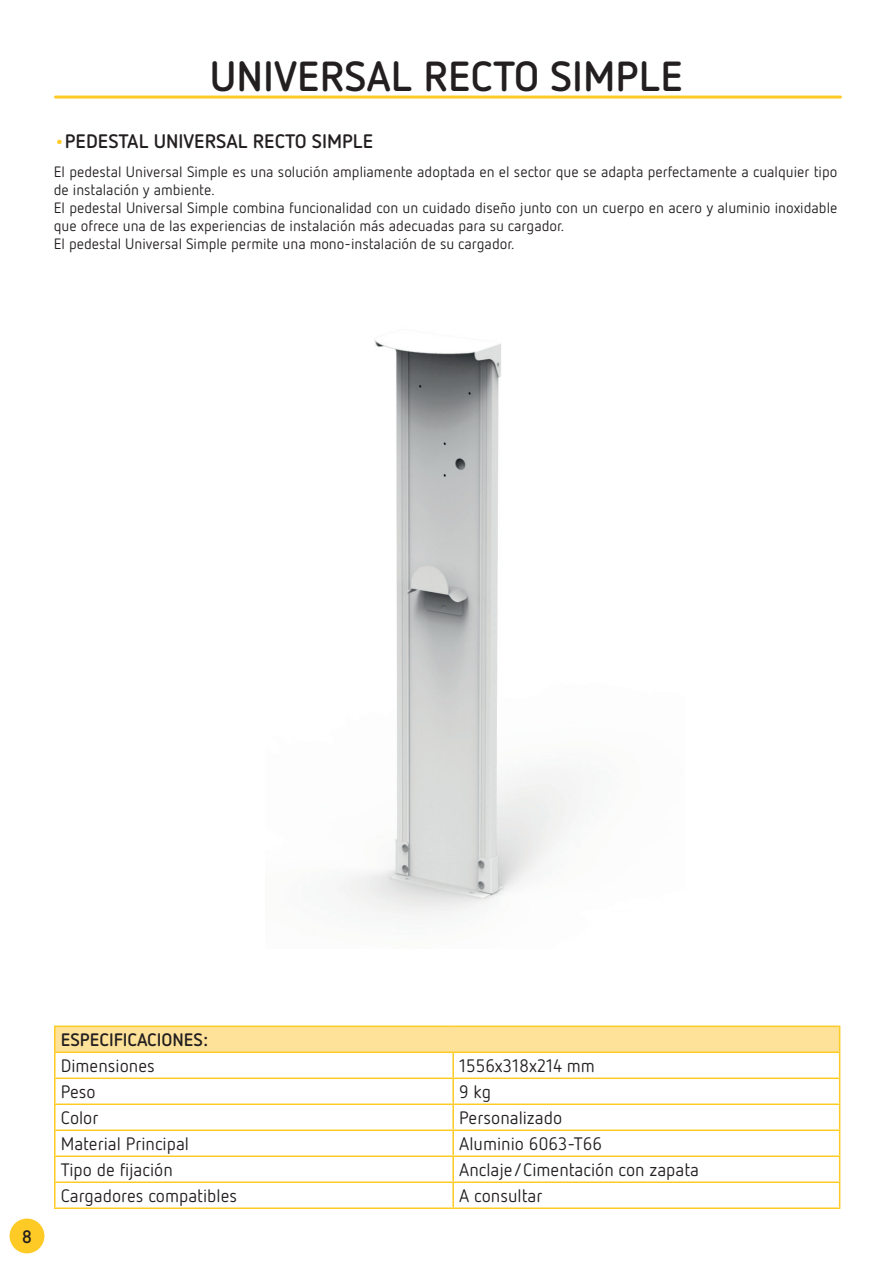
<style>
.page{position:relative;width:893px;height:1263px;background:#fff}
.page>*{position:absolute;margin:0;border:0;box-sizing:border-box;transform-origin:0 0}
.ESTILO_1{font:700 42px "Netto Pro";color:#231f20}
.ESTILO_1-2{font:700 19.5px "Netto Pro";color:#231f20}
.ESTILO_1-3{font:18px "Netto Pro";color:#231f20}
.ESTILO_1-4{font:700 18px "Netto Pro";color:#231f20}
.ESTILO_1-5{font:15px/18px "Netto Pro";color:#231f20}
.s1{color:#fecb26}
</style>
<div class="page">
<div style="left:10px;top:1218px;width:34px;height:35px;background:#fecb26;border-radius:50%"></div>
<hr style="left:56px;top:96px;width:784px;height:3px;background:#fecb26">
<img style="left:337px;top:339px;width:245px;height:578px">
<div style="left:55px;top:1026px;width:785px;height:26px;background:#ffe299"></div>
<hr style="left:54px;top:1025px;width:399px;height:2px;background:#fecb26">
<hr style="left:54px;top:1027px;width:2px;height:24px;background:#fecb26">
<hr style="left:453px;top:1025px;width:387px;height:2px;background:#fecb26">
<hr style="left:54px;top:1079px;width:2px;height:24px;background:#fecb26">
<hr style="left:54px;top:1131px;width:2px;height:24px;background:#fecb26">
<hr style="left:54px;top:1155px;width:399px;height:2px;background:#fecb26">
<hr style="left:54px;top:1157px;width:2px;height:24px;background:#fecb26">
<hr style="left:54px;top:1181px;width:399px;height:2px;background:#fecb26">
<hr style="left:54px;top:1183px;width:2px;height:24px;background:#fecb26">
<hr style="left:54px;top:1207px;width:399px;height:2px;background:#fecb26">
<hr style="left:54px;top:1051px;width:399px;height:2px;background:#fecb26">
<hr style="left:54px;top:1053px;width:2px;height:24px;background:#fecb26">
<hr style="left:54px;top:1077px;width:399px;height:2px;background:#fecb26">
<hr style="left:453px;top:1077px;width:387px;height:2px;background:#fecb26">
<hr style="left:54px;top:1103px;width:399px;height:2px;background:#fecb26">
<hr style="left:54px;top:1105px;width:2px;height:24px;background:#fecb26">
<hr style="left:453px;top:1103px;width:387px;height:2px;background:#fecb26">
<hr style="left:54px;top:1129px;width:399px;height:2px;background:#fecb26">
<hr style="left:453px;top:1129px;width:387px;height:2px;background:#fecb26">
<hr style="left:453px;top:1051px;width:387px;height:2px;background:#fecb26">
<hr style="left:452px;top:1053px;width:2px;height:24px;background:#fecb26">
<hr style="left:452px;top:1079px;width:2px;height:24px;background:#fecb26">
<hr style="left:452px;top:1105px;width:2px;height:24px;background:#fecb26">
<hr style="left:452px;top:1131px;width:2px;height:24px;background:#fecb26">
<hr style="left:453px;top:1155px;width:387px;height:2px;background:#fecb26">
<hr style="left:452px;top:1157px;width:2px;height:24px;background:#fecb26">
<hr style="left:453px;top:1181px;width:387px;height:2px;background:#fecb26">
<hr style="left:452px;top:1183px;width:2px;height:24px;background:#fecb26">
<svg style="left:839px;top:1027px;width:1px;height:180px"></svg>
<hr style="left:453px;top:1207px;width:387px;height:2px;background:#fecb26">
<p class="ESTILO_1" style="left:210px;top:49px;width:474px">UNIVERSAL RECTO SIMPLE</p>
<p class="ESTILO_1-2" style="left:54px;top:128px;width:321px"><span class="s1">•</span>PEDESTAL UNIVERSAL RECTO SIMPLE</p>
<p class="ESTILO_1-5" style="left:54px;top:163px;width:785px">El pedestal Universal Simple es una solución ampliamente adoptada en el sector que se adapta perfectamente a cualquier tipo de instalación y ambiente.</p>
<p class="ESTILO_1-5" style="left:54px;top:199px;width:785px">El pedestal Universal Simple combina funcionalidad con un cuidado diseño junto con un cuerpo en acero y aluminio inoxidable que ofrece una de las experiencias de instalación más adecuadas para su cargador.</p>
<p class="ESTILO_1-5" style="left:54px;top:235px;width:462px">El pedestal Universal Simple permite una mono-instalación de su cargador.</p>
<p class="ESTILO_1-4" style="left:22px;top:1224px;width:12px">8</p>
<p class="ESTILO_1-4" style="left:61px;top:1028px;width:149px">ESPECIFICACIONES:</p>
<p class="ESTILO_1-3" style="left:61px;top:1054px;width:96px">Dimensiones</p>
<p class="ESTILO_1-3" style="left:459px;top:1054px;width:137px">1556x318x214 mm</p>
<p class="ESTILO_1-3" style="left:61px;top:1080px;width:37px">Peso</p>
<p class="ESTILO_1-3" style="left:459px;top:1080px;width:34px">9 kg</p>
<p class="ESTILO_1-3" style="left:61px;top:1106px;width:39px">Color</p>
<p class="ESTILO_1-3" style="left:459px;top:1106px;width:104px">Personalizado</p>
<p class="ESTILO_1-3" style="left:61px;top:1132px;width:130px">Material Principal</p>
<p class="ESTILO_1-3" style="left:459px;top:1132px;width:144px">Aluminio 6063-T66</p>
<p class="ESTILO_1-3" style="left:61px;top:1158px;width:114px">Tipo de fijación</p>
<p class="ESTILO_1-3" style="left:459px;top:1158px;width:241px">Anclaje/Cimentación con zapata</p>
<p class="ESTILO_1-3" style="left:61px;top:1184px;width:178px">Cargadores compatibles</p>
<p class="ESTILO_1-3" style="left:459px;top:1184px;width:85px">A consultar</p>
</div>
